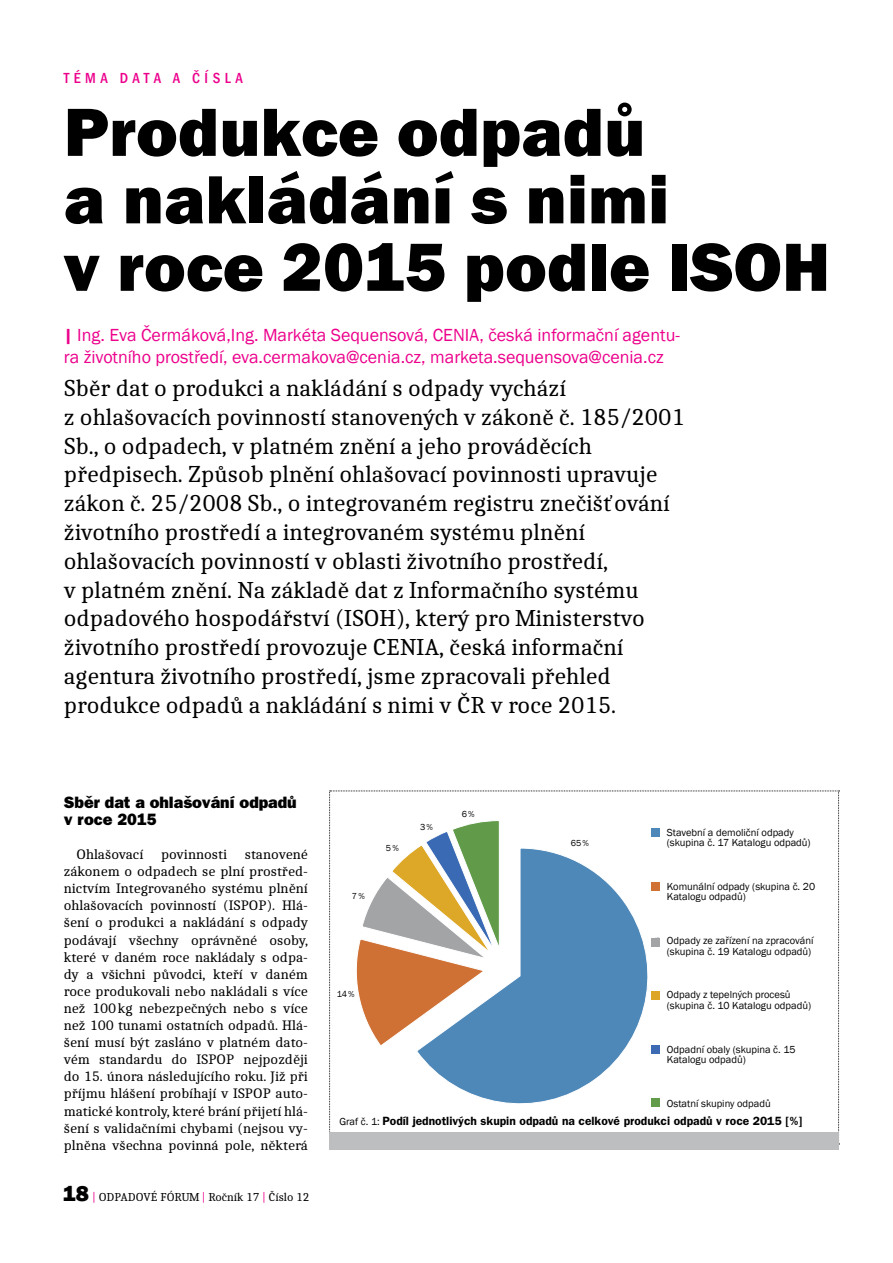
<style>
.page{position:relative;width:893px;height:1263px;background:#fff}
.page>*{position:absolute;margin:0;border:0;box-sizing:border-box;transform-origin:0 0}
.t1{font:800 70.5px/67.5px "Franklin Gothic";color:#000}
.t2{font:24px/28.8px "Caladea";color:#000}
.t3{font:18px/21.6px "Franklin Gothic";color:#ec008c}
.t4{font:800 16.5px/17.1px "Franklin Gothic CE";color:#000}
.t5{font:500 condensed 15px "Franklin Gothic";letter-spacing:.3em;color:#ec008c}
.t6{font:14.25px/17.1px "Caladea";color:#000;text-align:justify}
.t7{font:600 12px "Franklin Gothic CE";color:#000}
.t8{font:12px "Caladea";color:#000}
.t9{font:10.5px/10.5px "Franklin Gothic";color:#000}
.t10{font:9px "Franklin Gothic";color:#000}
.s1{font-weight:800}
.s2{font-family:"Franklin Gothic";font-weight:800;font-size:22.5px}
.s3{color:#ec008c}
.s4{font-family:"Franklin Gothic";font-weight:400;font-size:10.5px}
</style>
<div class="page">
<svg style="left:329px;top:790px;width:511px;height:354px"></svg>
<div style="left:329px;top:1133px;width:510px;height:17px;background:#bcbec0"></div>
<div style="left:652px;top:828px;width:8px;height:9px;background:#4e88b8"></div>
<div style="left:652px;top:882px;width:8px;height:8px;background:#d07136"></div>
<div style="left:652px;top:938px;width:8px;height:8px;background:#a2a4a6"></div>
<div style="left:652px;top:991px;width:8px;height:8px;background:#dda627"></div>
<div style="left:652px;top:1045px;width:8px;height:8px;background:#3c6ab3"></div>
<div style="left:652px;top:1098px;width:8px;height:9px;background:#629c4a"></div>
<p class="t5" style="left:64px;top:68px;width:181px">TÉMA DATA A ČÍSLA</p>
<h1 class="t1" style="left:64px;top:98px;width:768px">Produkce odpadů<br>a nakládání s nimi<br>v roce 2015 podle ISOH</h1>
<p class="t3" style="left:64px;top:325px;width:618px"><span class="s1">|</span> Ing. Eva Čermáková,Ing. Markéta Sequensová, CENIA, česká informační agentu&shy;ra životního prostředí, eva.cermakova@cenia.cz, marketa.sequensova@cenia.cz</p>
<p class="t2" style="left:64px;top:373px;width:622px">Sběr dat o produkci a nakládání s odpady vychází<br>z ohlašovacích povinností stanovených v zákoně č. 185/2001<br>Sb., o odpadech, v platném znění a jeho prováděcích předpisech. Způsob plnění ohlašovací povinnosti upravuje zákon č. 25/2008 Sb., o integrovaném registru znečišťování životního prostředí a integrovaném systému plnění ohlašovacích povinností v oblasti životního prostředí,<br>v platném znění. Na základě dat z Informačního systému odpadového hospodářství (ISOH), který pro Ministerstvo životního prostředí provozuje CENIA, česká informační agentura životního prostředí, jsme zpracovali přehled produkce odpadů a nakládání s nimi v ČR v roce 2015.</p>
<p class="t4" style="left:64px;top:793px;width:235px">Sběr dat a ohlašování odpadů v roce 2015</p>
<p class="t6" style="left:64px;top:845px;width:246px;text-indent:13px">Ohlašovací povinnosti stanovené zákonem o odpadech se plní prostřed&shy;nictvím Integrovaného systému plnění ohlašovacích povinností (ISPOP). Hlá&shy;šení o produkci a nakládání s odpady podávají všechny oprávněné osoby, které v daném roce nakládaly s odpa&shy;dy a všichni původci, kteří v daném roce produkovali nebo nakládali s více než 100kg nebezpečných nebo s více než 100 tunami ostatních odpadů. Hlá&shy;šení musí být zasláno v platném dato&shy;vém standardu do ISPOP nejpozději do 15. února následujícího roku. Již při příjmu hlášení probíhají v ISPOP auto&shy;matické kontroly, které brání přijetí hlá&shy;šení s validačními chybami (nejsou vy&shy;plněna všechna povinná pole, některá</p>
<p class="t8" style="left:63px;top:1190px;width:248px"><span class="s2">18</span> <span class="s3">|</span> ODPADOVÉ FÓRUM <span class="s3">|</span> Ročník 17 <span class="s3">|</span> Číslo 12</p>
<p class="t10" style="left:352px;top:890px;width:14px">7%</p>
<p class="t10" style="left:386px;top:842px;width:14px">5%</p>
<p class="t10" style="left:420px;top:822px;width:14px">3%</p>
<p class="t10" style="left:462px;top:808px;width:14px">6%</p>
<p class="t10" style="left:337px;top:988px;width:19px">14%</p>
<p class="t10" style="left:571px;top:838px;width:20px">65%</p>
<p class="t9" style="left:667px;top:827px;width:145px">Stavební a demoliční odpady (skupina č. 17 Katalogu odpadů)</p>
<p class="t9" style="left:667px;top:881px;width:150px">Komunální odpady (skupina č. 20<br>Katalogu odpadů)</p>
<p class="t9" style="left:667px;top:936px;width:148px">Odpady ze zařízení na zpracování (skupina č. 19 Katalogu odpadů)</p>
<p class="t9" style="left:667px;top:990px;width:146px">Odpady z tepelných procesů (skupina č. 10 Katalogu odpadů)</p>
<p class="t9" style="left:667px;top:1044px;width:130px">Odpadní obaly (skupina č. 15<br>Katalogu odpadů)</p>
<p class="t9" style="left:667px;top:1098px;width:105px">Ostatní skupiny odpadů</p>
<p class="t7" style="left:339px;top:1114px;width:465px"><span class="s4">Graf č. 1:</span> Podíl jednotlivých skupin odpadů na celkové produkci odpadů v roce 2015 [%]</p>
</div>
